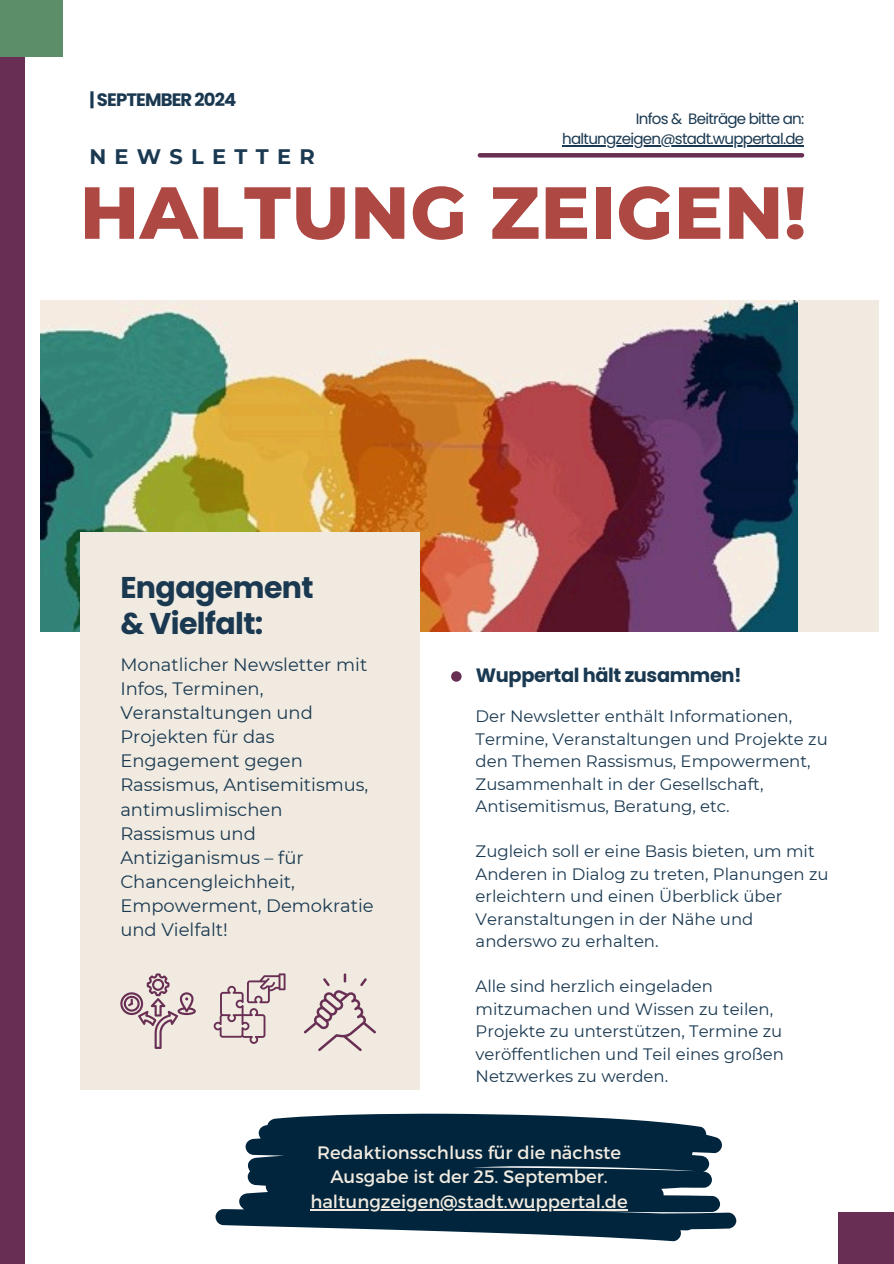
<style>
.page{position:relative;width:894px;height:1264px;background:#fff}
.page>*{position:absolute;margin:0;border:0;box-sizing:border-box;transform-origin:0 0}
.t1{font:800 73.5px "Montserrat";letter-spacing:.01em;color:#ad4843}
.t2{font:700 30px/36px "Poppins";letter-spacing:-.02em;color:#1a3951}
.t3{font:700 21px "Montserrat";letter-spacing:.395em;color:#1a3951}
.t4{font:700 19.35px "Poppins";letter-spacing:-.02em;color:#1a3951}
.t5{font:18px/24.8px "Montserrat";color:#f0eae0;text-align:center}
.t6{font:700 18px "Poppins";letter-spacing:-.05em;color:#1a3951}
.t7{font:17.85px/24.2px "Montserrat";color:#1a3951}
.t8{font:16.5px/22.5px "Montserrat";color:#1a3951}
.t9{font:15px "Poppins";letter-spacing:-.05em;color:#1a3951}
</style>
<div class="page">
<div style="left:0;top:0;width:24px;height:1263px;background:#682e53"></div>
<hr style="left:479px;top:153px;width:322px;height:4px;background:#682e53">
<img style="left:40px;top:300px;width:757px;height:331px">
<div style="left:80px;top:532px;width:339px;height:557px;background:#f0eae0"></div>
<div style="left:451px;top:671px;width:10px;height:10px;background:#682e53;border-radius:50%"></div>
<div style="left:797px;top:300px;width:81px;height:331px;background:#f0eae0"></div>
<div style="left:0;top:0;width:63px;height:56px;background:#5c8f69"></div>
<div style="left:837px;top:1212px;width:56px;height:51px;background:#682e53"></div>
<svg style="left:213px;top:973px;width:72px;height:70px"></svg>
<svg style="left:304px;top:973px;width:72px;height:78px"></svg>
<svg style="left:120px;top:973px;width:76px;height:75px"></svg>
<hr style="left:562px;top:145px;width:241px;height:1px;background:#1a3951">
<svg style="left:215px;top:1113px;width:521px;height:128px;fill:#01253c"></svg>
<hr style="left:310px;top:1209px;width:317px;height:1px;background:#f0eae0">
<h1 class="t6" style="left:90px;top:87px;width:148px">| SEPTEMBER 2024</h1>
<p class="t3" style="left:89px;top:143px;width:227px">NEWSLETTER</p>
<p class="t9" style="left:635px;top:108px;width:170px">Infos &amp; Beiträge bitte an:</p>
<h2 class="t9" style="left:562px;top:128px;width:243px">haltungzeigen@stadt.wuppertal.de</h2>
<p class="t1" style="left:80px;top:168px;width:727px">HALTUNG ZEIGEN!</p>
<p class="t2" style="left:120px;top:569px;width:195px">Engagement &amp; Vielfalt:</p>
<h4 class="t7" style="left:120px;top:652px;width:255px">Monatlicher Newsletter mit<br>Infos, Terminen,<br>Veranstaltungen und<br>Projekten für das<br>Engagement gegen<br>Rassismus, Antisemitismus, antimuslimischen<br>Rassismus und<br>Antiziganismus – für<br>Chancengleichheit,<br>Empowerment, Demokratie und Vielfalt!</h4>
<h6 class="t4" style="left:476px;top:661px;width:267px">Wuppertal hält zusammen!</h6>
<h6 class="t8" style="left:475px;top:705px;width:353px">Der Newsletter enthält Informationen, Termine, Veranstaltungen und Projekte zu den Themen Rassismus, Empowerment, Zusammenhalt in der Gesellschaft, Antisemitismus, Beratung, etc.</h6>
<p class="t8" style="left:475px;top:840px;width:354px">Zugleich soll er eine Basis bieten, um mit Anderen in Dialog zu treten, Planungen zu erleichtern und einen Überblick über Veranstaltungen in der Nähe und anderswo zu erhalten.</p>
<p class="t8" style="left:475px;top:975px;width:310px">Alle sind herzlich eingeladen mitzumachen und Wissen zu teilen,<br>Projekte zu unterstützen, Termine zu veröffentlichen und Teil eines großen<br>Netzwerkes zu werden.</p>
<h6 class="t5" style="left:317px;top:1138px;width:305px">Redaktionsschluss für die nächste<br>Ausgabe ist der 25. September.</h6>
<h6 class="t5" style="left:310px;top:1188px;width:319px">haltungzeigen@stadt.wuppertal.de</h6>
</div>
